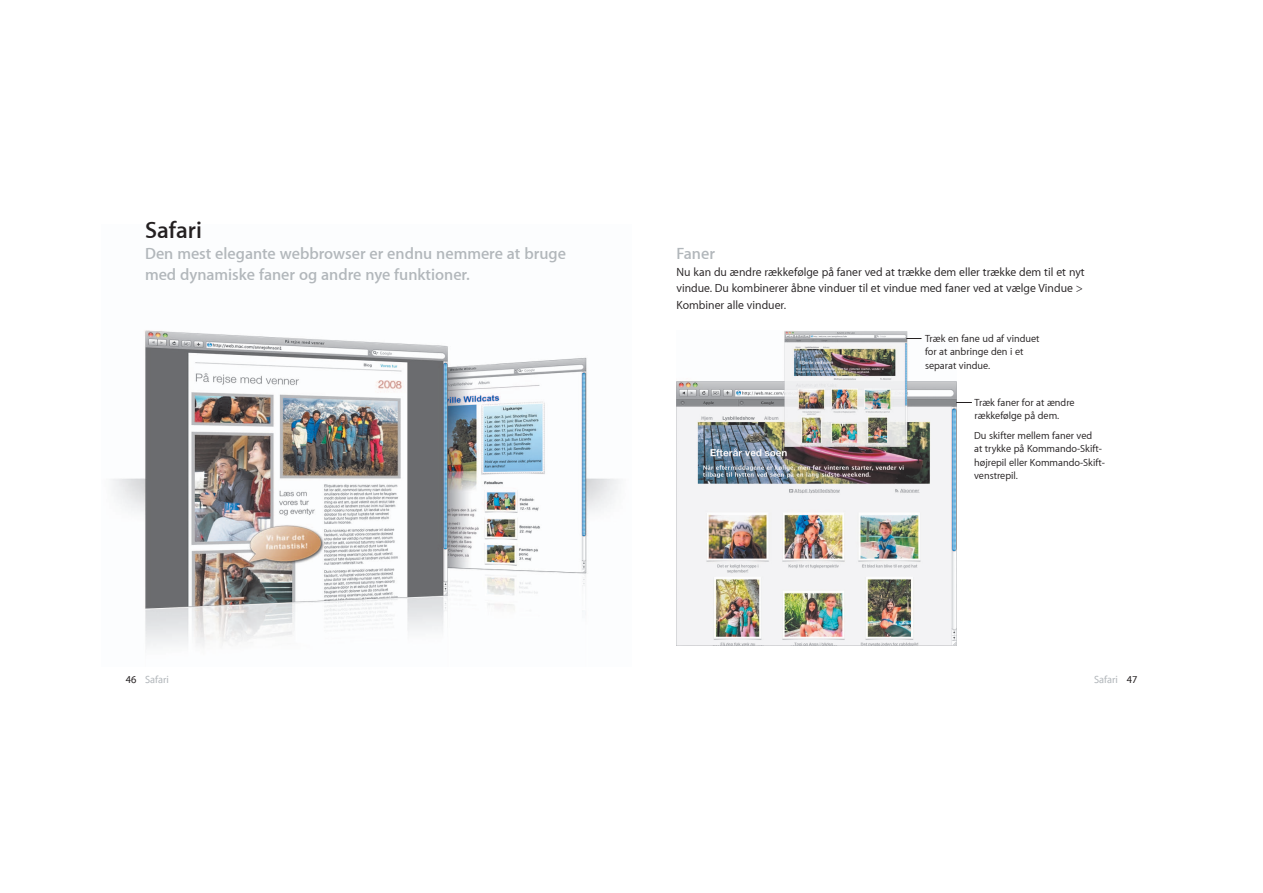
<style>
.page{position:relative;width:1263px;height:893px;background:#fff}
.page>*{position:absolute;margin:0;border:0;box-sizing:border-box;transform-origin:0 0}
.t1{font:600 24px "Myriad Set";color:#231f20}
.t2{font:600 16.5px/21px "Myriad Set";color:#b2b7bb}
.t3{font:12px/16.5px "Myriad Set Text";color:#231f20}
.t4{font:10.5px/13.5px "Myriad Set Text";color:#231f20}
.t5{font:500 10.5px "Myriad Set";color:#b2b7bb}
.s1{color:#231f20}
</style>
<div class="page">
<img style="left:676px;top:331px;width:280px;height:314px">
<svg style="left:906px;top:338px;width:16px;height:1px"></svg>
<svg style="left:956px;top:402px;width:16px;height:1px"></svg>
<img style="left:111px;top:330px;width:509px;height:319px">
<h1 class="t1" style="left:145px;top:218px;width:58px">Safari</h1>
<h2 class="t2" style="left:145px;top:244px;width:422px">Den mest elegante webbrowser er endnu nemmere at bruge med dynamiske faner og andre nye funktioner.</h2>
<h2 class="t2" style="left:677px;top:244px;width:40px">Faner</h2>
<p class="t3" style="left:677px;top:264px;width:410px">Nu kan du ændre rækkefølge på faner ved at trække dem eller trække dem til et nyt vindue. Du kombinerer åbne vinduer til et vindue med faner ved at vælge Vindue &gt;<br>Kombiner alle vinduer.</p>
<p class="t4" style="left:925px;top:332px;width:116px">Træk en fane ud af vinduet for at anbringe den i et separat vindue.</p>
<p class="t4" style="left:975px;top:396px;width:102px">Træk faner for at ændre rækkefølge på dem.</p>
<p class="t4" style="left:974px;top:429px;width:132px">Du skifter mellem faner ved<br>at trykke på Kommando-Skift&shy;højrepil eller Kommando-Skift&shy;venstrepil.</p>
<p class="t5" style="left:126px;top:675px;width:45px"><span class="s1">46</span> Safari</p>
<p class="t5" style="left:1094px;top:674px;width:45px">Safari <span class="s1">47</span></p>
</div>
